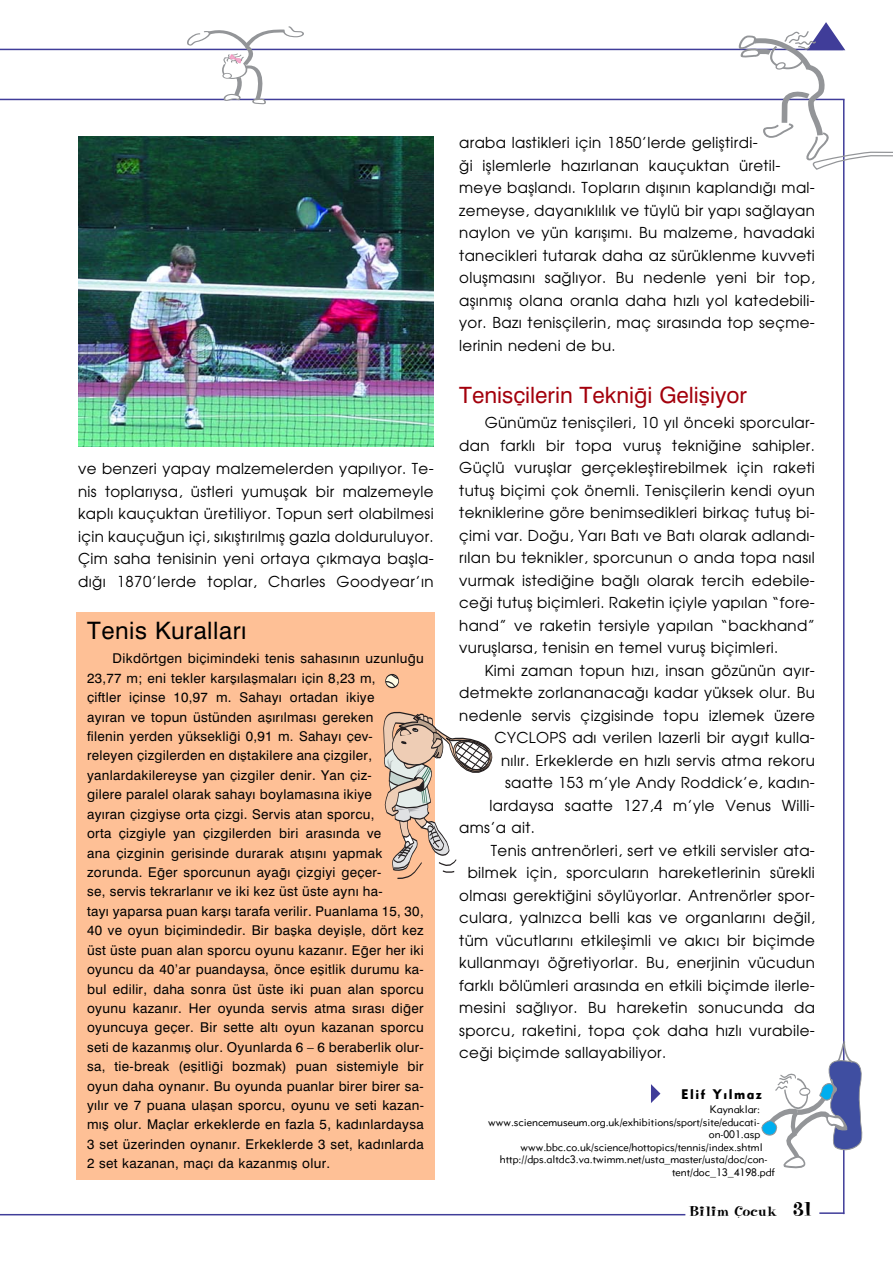
<style>
.page{position:relative;width:893px;height:1263px;background:#fff}
.page>*{position:absolute;margin:0;border:0;box-sizing:border-box;transform-origin:0 0}
.t1{font:24px "Swiss 721 BT Roman";letter-spacing:.02em;color:#000}
.t2{font:22.5px "Swiss 721 BT Roman";color:#a3000c}
.t3{font:15px/22.5px "Avant Garde";letter-spacing:.02em;color:#000;text-align:justify}
.t4{font:15px "Naturel KS";letter-spacing:-.01em;color:#000}
.t5{font:13.5px/19.4px "Swiss 721 BT Roman";letter-spacing:.02em;color:#000}
.t6{font:13.5px "Gothic No 3";letter-spacing:.11em;color:#000}
.t7{font:10.5px "Gothic No 2";color:#000}
.s1{font-size:21px}
</style>
<div class="page">
<div style="left:77px;top:612px;width:358px;height:568px;background:#fec096"></div>
<hr style="left:843px;top:100px;width:1px;height:1114px;background:#403d99">
<hr style="left:0;top:99px;width:845px;height:1px;background:#403d99">
<hr style="left:0;top:49px;width:843px;height:1px;background:#403d99">
<hr style="left:819px;top:1212px;width:25px;height:2px;background:#403d99">
<svg style="left:651px;top:1084px;width:9px;height:19px"></svg>
<svg style="left:762px;top:1041px;width:100px;height:127px"></svg>
<svg style="left:739px;top:22px;width:154px;height:147px"></svg>
<svg style="left:187px;top:26px;width:117px;height:78px"></svg>
<hr style="left:0;top:1214px;width:685px;height:1px;background:#403d99">
<img style="left:78px;top:136px;width:356px;height:310px">
<div style="left:385px;top:674px;width:14px;height:14px;border:1px solid #231f20;border-radius:50%"></div>
<svg style="left:385px;top:674px;width:13px;height:13px"></svg>
<svg style="left:383px;top:711px;width:110px;height:168px"></svg>
<p class="t3" style="left:78px;top:457px;width:357px">ve benzeri yapay malzemelerden yap›l›yor. Te&shy;nis toplar›ysa, üstleri yumuflak bir malzemeyle kapl› kauçuktan üretiliyor. Topun sert olabilmesi için kauçu¤un içi, s›k›flt›r›lm›fl gazla dolduruluyor.<br>Çim saha tenisinin yeni ortaya ç›kmaya baflla&shy;d›¤› 1870’lerde toplar, Charles Goodyear’›n</p>
<h1 class="t1" style="left:87px;top:616px;width:161px">Tenis Kurallar›</h1>
<p class="t5" style="left:87px;top:649px;width:338px;text-indent:26px">Dikdörtgen biçimindeki tenis sahas›n›n uzunlu¤u 23,77 m; eni tekler karfl›laflmalar› için 8,23 m,<br>çiftler içinse 10,97 m. Sahay› ortadan ikiye<br>ay›ran ve topun üstünden afl›r›lmas› gereken<br>filenin yerden yüksekli¤i 0,91 m. Sahay› çev-<br>releyen çizgilerden en d›fltakilere ana çizgiler, yanlardakilereyse yan çizgiler denir. Yan çiz-<br>gilere paralel olarak sahay› boylamas›na ikiye<br>ay›ran çizgiyse orta çizgi. Servis atan sporcu,<br>orta çizgiyle yan çizgilerden biri aras›nda ve<br>ana çizginin gerisinde durarak at›fl›n› yapmak zorunda. E¤er sporcunun aya¤› çizgiyi geçer-<br>se, servis tekrarlan›r ve iki kez üst üste ayn› ha-<br>tay› yaparsa puan karfl› tarafa verilir. Puanlama 15, 30, 40 ve oyun biçimindedir. Bir baflka deyiflle, dört kez üst üste puan alan sporcu oyunu kazan›r. E¤er her iki oyuncu da 40’ar puandaysa, önce eflitlik durumu ka&shy;bul edilir, daha sonra üst üste iki puan alan sporcu oyunu kazan›r. Her oyunda servis atma s›ras› di¤er oyuncuya geçer. Bir sette alt› oyun kazanan sporcu seti de kazanm›fl olur. Oyunlarda 6 – 6 beraberlik olur&shy;sa, tie-break (eflitli¤i bozmak) puan sistemiyle bir oyun daha oynan›r. Bu oyunda puanlar birer birer sa&shy;y›l›r ve 7 puana ulaflan sporcu, oyunu ve seti kazan&shy;m›fl olur. Maçlar erkeklerde en fazla 5, kad›nlardaysa 3 set üzerinden oynan›r. Erkeklerde 3 set, kad›nlarda 2 set kazanan, maç› da kazanm›fl olur.</p>
<p class="t3" style="left:459px;top:131px;width:357px;text-align:left">araba lastikleri için 1850’lerde gelifltirdi-<br>¤i ifllemlerle haz›rlanan kauçuktan üretil&shy;meye baflland›. Toplar›n d›fl›n›n kapland›¤› mal&shy;zemeyse, dayan›kl›l›k ve tüylü bir yap› sa¤layan naylon ve yün kar›fl›m›. Bu malzeme, havadaki tanecikleri tutarak daha az sürüklenme kuvveti oluflmas›n› sa¤l›yor. Bu nedenle yeni bir top, afl›nm›fl olana oranla daha h›zl› yol katedebili&shy;yor. Baz› tenisçilerin, maç s›ras›nda top seçme&shy;lerinin nedeni de bu.</p>
<h2 class="t2" style="left:459px;top:381px;width:289px">Tenisçilerin Tekni¤i Gelifliyor</h2>
<p class="t3" style="left:459px;top:411px;width:357px;text-indent:26px">Günümüz tenisçileri, 10 y›l önceki sporcular&shy;dan farkl› bir topa vurufl tekni¤ine sahipler.<br>Güçlü vurufllar gerçeklefltirebilmek için raketi tutufl biçimi çok önemli. Tenisçilerin kendi oyun tekniklerine göre benimsedikleri birkaç tutufl bi&shy;çimi var. Do¤u, Yar› Bat› ve Bat› olarak adland›- r›lan bu teknikler, sporcunun o anda topa nas›l vurmak istedi¤ine ba¤l› olarak tercih edebile&shy;ce¤i tutufl biçimleri. Raketin içiyle yap›lan “fore&shy;hand” ve raketin tersiyle yap›lan “backhand” vurufllarsa, tenisin en temel vurufl biçimleri.</p>
<p class="t3" style="left:485px;top:659px;width:332px">Kimi zaman topun h›z›, insan gözünün ay›r-</p>
<p class="t3" style="left:459px;top:681px;width:357px">detmekte zorlananaca¤› kadar yüksek olur. Bu</p>
<p class="t3" style="left:459px;top:704px;width:357px">nedenle servis çizgisinde topu izlemek üzere</p>
<p class="t3" style="left:495px;top:726px;width:322px">CYCLOPS ad› verilen lazerli bir ayg›t kulla-</p>
<p class="t3" style="left:501px;top:749px;width:315px">n›l›r. Erkeklerde en h›zl› servis atma rekoru</p>
<p class="t3" style="left:505px;top:771px;width:311px">saatte 153 m’yle Andy Roddick’e, kad›n-</p>
<p class="t3" style="left:489px;top:794px;width:327px">lardaysa saatte 127,4 m’yle Venus Willi-</p>
<p class="t3" style="left:459px;top:816px;width:77px">ams’a ait.</p>
<p class="t3" style="left:491px;top:839px;width:326px">Tenis antrenörleri, sert ve etkili servisler ata-</p>
<p class="t3" style="left:468px;top:861px;width:349px">bilmek için, sporcular›n hareketlerinin sürekli</p>
<p class="t3" style="left:459px;top:884px;width:357px">olmas› gerekti¤ini söylüyorlar. Antrenörler spor-</p>
<p class="t3" style="left:459px;top:906px;width:357px">culara, yaln›zca belli kas ve organlar›n› de¤il,</p>
<p class="t3" style="left:459px;top:929px;width:357px">tüm vücutlar›n› etkileflimli ve ak›c› bir biçimde</p>
<p class="t3" style="left:459px;top:951px;width:357px">kullanmay› ö¤retiyorlar. Bu, enerjinin vücudun</p>
<p class="t3" style="left:459px;top:974px;width:357px">farkl› bölümleri aras›nda en etkili biçimde ilerle-</p>
<p class="t3" style="left:459px;top:996px;width:357px">mesini sa¤l›yor. Bu hareketin sonucunda da</p>
<p class="t3" style="left:459px;top:1019px;width:357px">sporcu, raketini, topa çok daha h›zl› vurabile-</p>
<p class="t3" style="left:459px;top:1041px;width:208px">ce¤i biçimde sallayabiliyor.</p>
<p class="t6" style="left:681px;top:1086px;width:82px">Elif Y›lmaz</p>
<p class="t7" style="left:710px;top:1103px;width:52px">Kaynaklar:</p>
<p class="t7" style="left:488px;top:1116px;width:273px">www.sciencemuseum.org.uk/exhibitions/sport/site/educati-</p>
<p class="t7" style="left:709px;top:1128px;width:53px">on-001.asp</p>
<p class="t7" style="left:521px;top:1141px;width:243px">www.bbc.co.uk/science/hottopics/tennis/index.shtml</p>
<p class="t7" style="left:500px;top:1153px;width:269px">http://dps.altdc3.va.twimm.net/usta_master/usta/doc/con-</p>
<p class="t7" style="left:672px;top:1166px;width:104px">tent/doc_13_4198.pdf</p>
<p class="t4" style="left:688px;top:1202px;width:125px">Bilim Çocuk <span class="s1">31</span></p>
</div>
